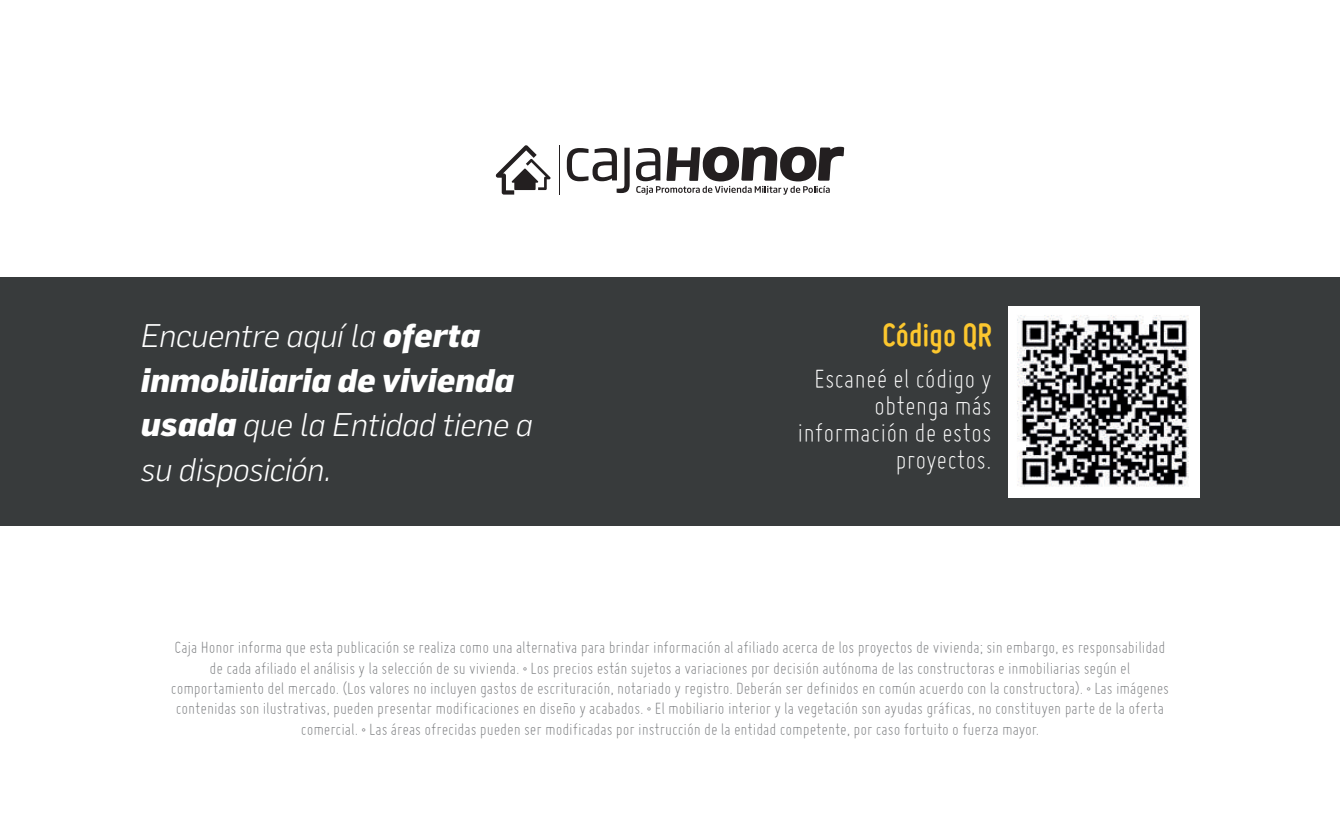
<style>
.page{position:relative;width:1340px;height:830px;background:#fff}
.page>*{position:absolute;margin:0;border:0;box-sizing:border-box;transform-origin:0 0}
.t1{font:700 34.88px "Miso";color:#fcc72e}
.t2{font:italic 300 31.95px/44.6px "Flama";color:#fff}
.t3{font:300 29.25px/27px "Miso";color:#fff;text-align:right}
.t4{font:300 18px/20.2px "Miso";letter-spacing:-.005em;color:#787a7d;text-align:center}
.s1{font-weight:800}
</style>
<div class="page">
<svg style="left:495px;top:145px;width:55px;height:49px"></svg>
<svg style="left:567px;top:148px;width:62px;height:45px"></svg>
<svg style="left:636px;top:147px;width:208px;height:47px"></svg>
<hr style="left:559px;top:145px;width:1px;height:49px;background:#231f20">
<div style="left:0;top:277px;width:1339px;height:248px;background:#383b3c"></div>
<img style="left:1008px;top:306px;width:191px;height:191px">
<h2 class="t2" style="left:141px;top:312px;width:393px">Encuentre aquí la <span class="s1">oferta inmobiliaria de vivienda usada</span> que la Entidad tiene a su disposición.</h2>
<h1 class="t1" style="left:882px;top:315px;width:111px">Código QR</h1>
<h3 class="t3" style="left:797px;top:364px;width:196px">Escaneé el código y obtenga más información de estos proyectos.</h3>
<p class="t4" style="left:171px;top:637px;width:999px">Caja Honor informa que esta publicación se realiza como una alternativa para brindar información al afiliado acerca de los proyectos de vivienda; sin embargo, es responsabilidad de cada afiliado el análisis y la selección de su vivienda. • Los precios están sujetos a variaciones por decisión autónoma de las constructoras e inmobiliarias según el comportamiento del mercado. (Los valores no incluyen gastos de escrituración, notariado y registro. Deberán ser definidos en común acuerdo con la constructora). • Las imágenes contenidas son ilustrativas, pueden presentar modificaciones en diseño y acabados. • El mobiliario interior y la vegetación son ayudas gráficas, no constituyen parte de la oferta comercial. • Las áreas ofrecidas pueden ser modificadas por instrucción de la entidad competente, por caso fortuito o fuerza mayor.</p>
</div>
